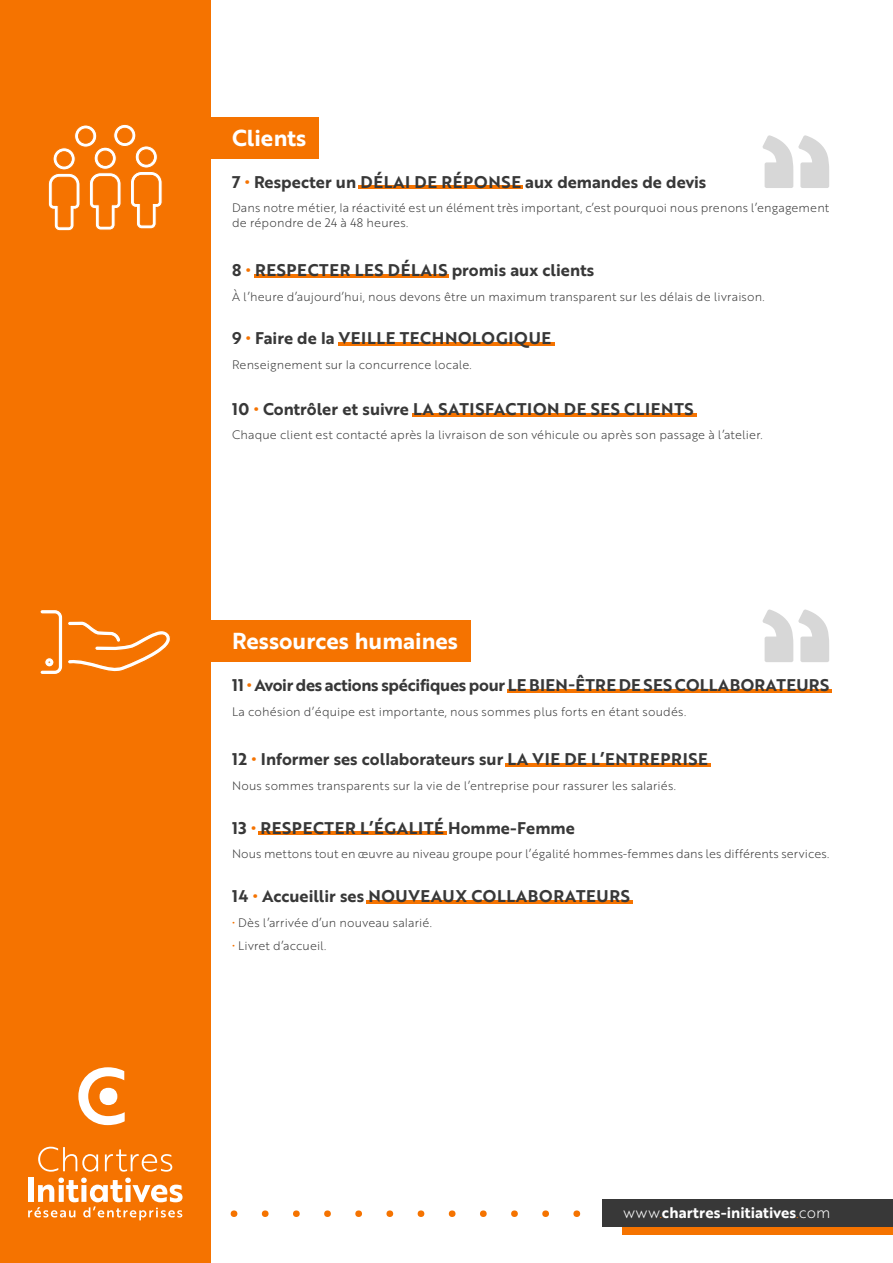
<style>
.page{position:relative;width:893px;height:1263px;background:#fff}
.page>*{position:absolute;margin:0;border:0;box-sizing:border-box;transform-origin:0 0}
.t1{font:22.5px "Brother 1816 Bold";color:#fff}
.t2{font:16.5px "Brother 1816 Bold";letter-spacing:.04em;color:#383838}
.t3{font:16.5px "Brother 1816 Bold";color:#383838}
.t4{font:16.5px "Brother 1816 Bold";letter-spacing:-.005em;color:#383838}
.t5{font:15px "Brother 1816 Bold";letter-spacing:.01em;color:#fff}
.t6{font:12px/14.4px "Brother 1816 Light";letter-spacing:.015em;color:#383838}
.s1{color:#f57300}
.s2{font-family:"Brother 1816 Light"}
.s3{font-family:"Brother 1816 Light";color:#f57300}
</style>
<div class="page">
<div style="left:0;top:0;width:210px;height:1263px;background:#f57300"></div>
<div style="left:231px;top:1210px;width:6px;height:7px;background:#f57300;border-radius:50%"></div>
<div style="left:262px;top:1210px;width:7px;height:7px;background:#f57300;border-radius:50%"></div>
<div style="left:293px;top:1210px;width:7px;height:7px;background:#f57300;border-radius:50%"></div>
<div style="left:324px;top:1210px;width:7px;height:7px;background:#f57300;border-radius:50%"></div>
<div style="left:355px;top:1210px;width:7px;height:7px;background:#f57300;border-radius:50%"></div>
<div style="left:386px;top:1210px;width:7px;height:7px;background:#f57300;border-radius:50%"></div>
<div style="left:418px;top:1210px;width:6px;height:7px;background:#f57300;border-radius:50%"></div>
<div style="left:449px;top:1210px;width:6px;height:7px;background:#f57300;border-radius:50%"></div>
<div style="left:480px;top:1210px;width:7px;height:7px;background:#f57300;border-radius:50%"></div>
<div style="left:511px;top:1210px;width:7px;height:7px;background:#f57300;border-radius:50%"></div>
<div style="left:542px;top:1210px;width:7px;height:7px;background:#f57300;border-radius:50%"></div>
<div style="left:573px;top:1210px;width:7px;height:7px;background:#f57300;border-radius:50%"></div>
<div style="left:623px;top:1207px;width:270px;height:28px;background:#f57300"></div>
<div style="left:603px;top:1199px;width:290px;height:28px;background:#383838"></div>
<svg style="left:78px;top:1067px;width:47px;height:58px"></svg>
<div style="left:100px;top:1088px;width:17px;height:17px;background:#fff;border-radius:50%"></div>
<svg style="left:28px;top:1147px;width:155px;height:73px"></svg>
<svg style="left:762px;top:135px;width:67px;height:53px"></svg>
<div style="left:168px;top:117px;width:151px;height:42px;background:#f57300"></div>
<svg style="left:48px;top:124px;width:115px;height:107px"></svg>
<hr style="left:0;top:0;width:1px;height:406px;background:#bababa">
<hr style="left:359px;top:185px;width:164px;height:4px;background:#f57300">
<hr style="left:254px;top:274px;width:195px;height:4px;background:#f57300">
<hr style="left:338px;top:342px;width:216px;height:4px;background:#f57300">
<hr style="left:412px;top:413px;width:285px;height:4px;background:#f57300">
<svg style="left:762px;top:609px;width:67px;height:53px"></svg>
<div style="left:168px;top:620px;width:303px;height:42px;background:#f57300"></div>
<hr style="left:507px;top:689px;width:324px;height:4px;background:#f57300">
<hr style="left:506px;top:763px;width:205px;height:4px;background:#f57300">
<hr style="left:258px;top:831px;width:189px;height:4px;background:#f57300">
<hr style="left:366px;top:900px;width:266px;height:4px;background:#f57300">
<svg style="left:40px;top:610px;width:130px;height:64px"></svg>
<h1 class="t1" style="left:232px;top:121px;width:76px">Clients</h1>
<p class="t3" style="left:232px;top:169px;width:476px">7 <span class="s1">•</span> Respecter un DÉLAI DE RÉPONSE aux demandes de devis</p>
<p class="t6" style="left:232px;top:200px;width:599px">Dans notre métier, la réactivité est un élément très important, c’est pourquoi nous prenons l’engagement de répondre de 24 à 48 heures.</p>
<p class="t2" style="left:232px;top:257px;width:364px">8 <span class="s1">•</span> RESPECTER LES DÉLAIS promis aux clients</p>
<p class="t6" style="left:232px;top:289px;width:534px">À l’heure d’aujourd’hui, nous devons être un maximum transparent sur les délais de livraison.</p>
<p class="t2" style="left:232px;top:326px;width:321px">9 <span class="s1">•</span> Faire de la VEILLE TECHNOLOGIQUE</p>
<p class="t6" style="left:232px;top:357px;width:241px">Renseignement sur la concurrence locale.</p>
<p class="t2" style="left:232px;top:396px;width:463px">10 <span class="s1">•</span> Contrôler et suivre LA SATISFACTION DE SES CLIENTS</p>
<p class="t6" style="left:232px;top:427px;width:532px">Chaque client est contacté après la livraison de son véhicule ou après son passage à l’atelier.</p>
<p class="t1" style="left:232px;top:624px;width:227px">Ressources humaines</p>
<p class="t4" style="left:232px;top:672px;width:599px">11 <span class="s1">•</span> Avoir des actions spécifiques pour LE BIEN-ÊTRE DE SES COLLABORATEURS</p>
<p class="t6" style="left:232px;top:704px;width:456px">La cohésion d’équipe est importante, nous sommes plus forts en étant soudés.</p>
<p class="t3" style="left:232px;top:747px;width:477px">12 <span class="s1">•</span> Informer ses collaborateurs sur LA VIE DE L’ENTREPRISE</p>
<p class="t6" style="left:232px;top:778px;width:445px">Nous sommes transparents sur la vie de l’entreprise pour rassurer les salariés.</p>
<p class="t2" style="left:232px;top:815px;width:344px">13 <span class="s1">•</span> RESPECTER L’ÉGALITÉ Homme-Femme</p>
<p class="t6" style="left:232px;top:846px;width:599px">Nous mettons tout en œuvre au niveau groupe pour l’égalité hommes-femmes dans les différents services.</p>
<p class="t2" style="left:232px;top:883px;width:399px">14 <span class="s1">•</span> Accueillir ses NOUVEAUX COLLABORATEURS</p>
<p class="t6" style="left:232px;top:915px;width:201px"><span class="s1">•</span> Dès l’arrivée d’un nouveau salarié.</p>
<p class="t6" style="left:232px;top:937px;width:96px"><span class="s1">•</span> Livret d’accueil.</p>
<p class="t5" style="left:623px;top:1201px;width:208px"><span class="s2">www</span><span class="s3">.</span>chartres-initiatives<span class="s3">.</span><span class="s2">com</span></p>
</div>
